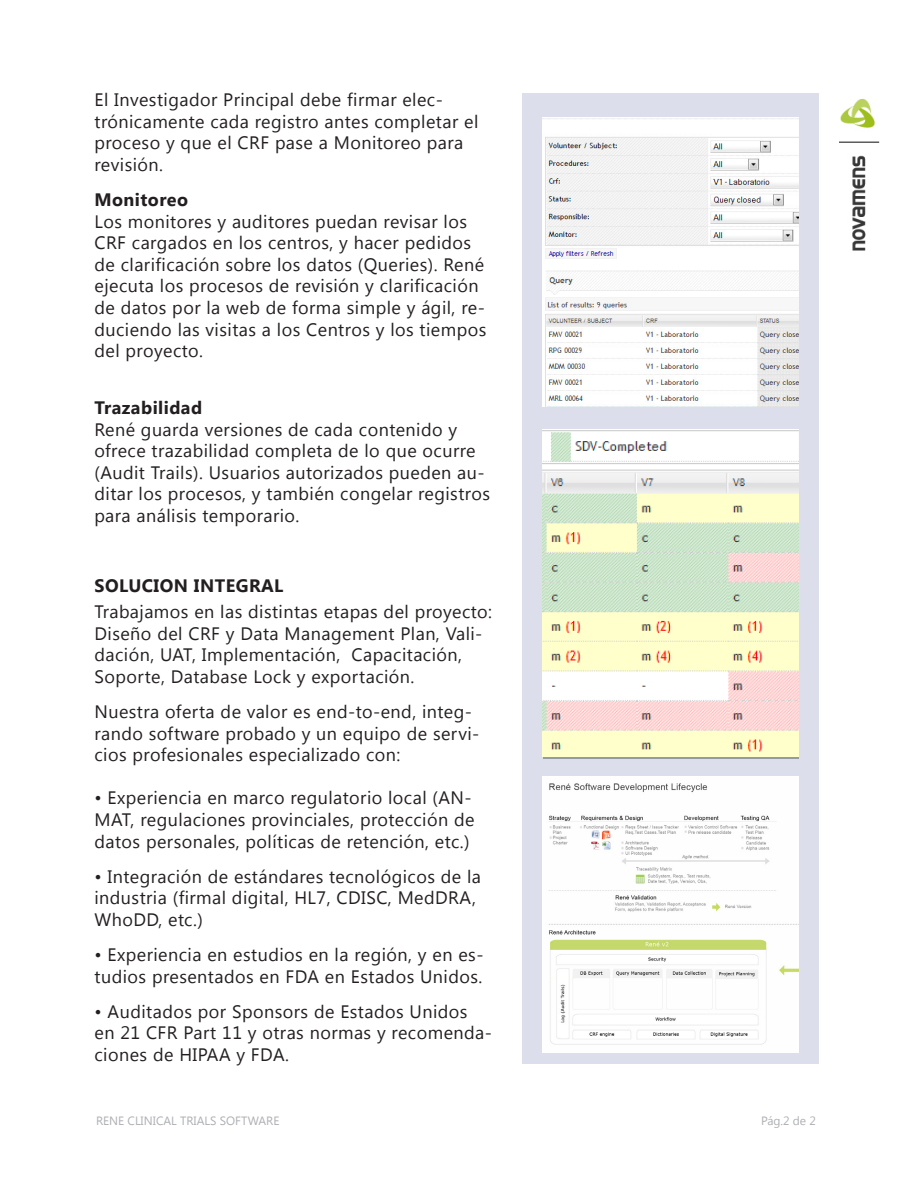
<style>
.page{position:relative;width:918px;height:1188px;background:#fff}
.page>*{position:absolute;margin:0;border:0;box-sizing:border-box;transform-origin:0 0}
.Body{font:18px/21.6px "Segoe UI";letter-spacing:.025em;color:#231f20}
.Body-2{font:700 18px "Segoe UI";letter-spacing:.025em;color:#231f20}
.Company_Name{font:12px "Segoe UI";color:#aeafb3}
.s1{font-weight:700}
</style>
<div class="page">
<img style="left:840px;top:99px;width:39px;height:152px">
<div style="left:522px;top:93px;width:297px;height:971px;background:#dcdfeb"></div>
<img style="left:543px;top:118px;width:255px;height:289px">
<img style="left:543px;top:429px;width:255px;height:328px">
<img style="left:543px;top:776px;width:255px;height:277px">
<p class="Body" style="left:94px;top:88px;width:385px">El Investigador Principal debe firmar elec&shy;trónicamente cada registro antes completar el proceso y que el CRF pase a Monitoreo para revisión.</p>
<p class="Body" style="left:94px;top:188px;width:393px"><span class="s1">Monitoreo<br></span>Los monitores y auditores puedan revisar los CRF cargados en los centros, y hacer pedidos de clarificación sobre los datos (Queries). René ejecuta los procesos de revisión y clarificación de datos por la web de forma simple y ágil, re&shy;duciendo las visitas a los Centros y los tiempos del proyecto.</p>
<p class="Body" style="left:94px;top:396px;width:397px"><span class="s1">Trazabilidad<br></span>René guarda versiones de cada contenido y ofrece trazabilidad completa de lo que ocurre (Audit Trails). Usuarios autorizados pueden au&shy;ditar los procesos, y también congelar registros para análisis temporario.</p>
<p class="Body-2" style="left:94px;top:573px;width:191px">SOLUCION INTEGRAL</p>
<p class="Body" style="left:94px;top:600px;width:399px">Trabajamos en las distintas etapas del proyecto:<br>Diseño del CRF y Data Management Plan, Vali&shy;dación, UAT, Implementación, Capacitación, Soporte, Database Lock y exportación.</p>
<p class="Body" style="left:94px;top:700px;width:386px">Nuestra oferta de valor es end-to-end, integ&shy;rando software probado y un equipo de servi&shy;cios profesionales especializado con:</p>
<p class="Body" style="left:94px;top:786px;width:382px">• Experiencia en marco regulatorio local (AN-<br>MAT, regulaciones provinciales, protección de datos personales, políticas de retención, etc.)</p>
<p class="Body" style="left:94px;top:865px;width:388px">• Integración de estándares tecnológicos de la industria (firmal digital, HL7, CDISC, MedDRA,<br>WhoDD, etc.)</p>
<p class="Body" style="left:94px;top:943px;width:391px">• Experiencia en estudios en la región, y en es&shy;tudios presentados en FDA en Estados Unidos.</p>
<p class="Body" style="left:94px;top:1000px;width:399px">• Auditados por Sponsors de Estados Unidos en 21 CFR Part 11 y otras normas y recomenda&shy;ciones de HIPAA y FDA.</p>
<p class="Company_Name" style="left:96px;top:1112px;width:185px">RENE CLINICAL TRIALS SOFTWARE</p>
<p class="Company_Name" style="left:761px;top:1112px;width:56px">Pág.2 de 2</p>
</div>
